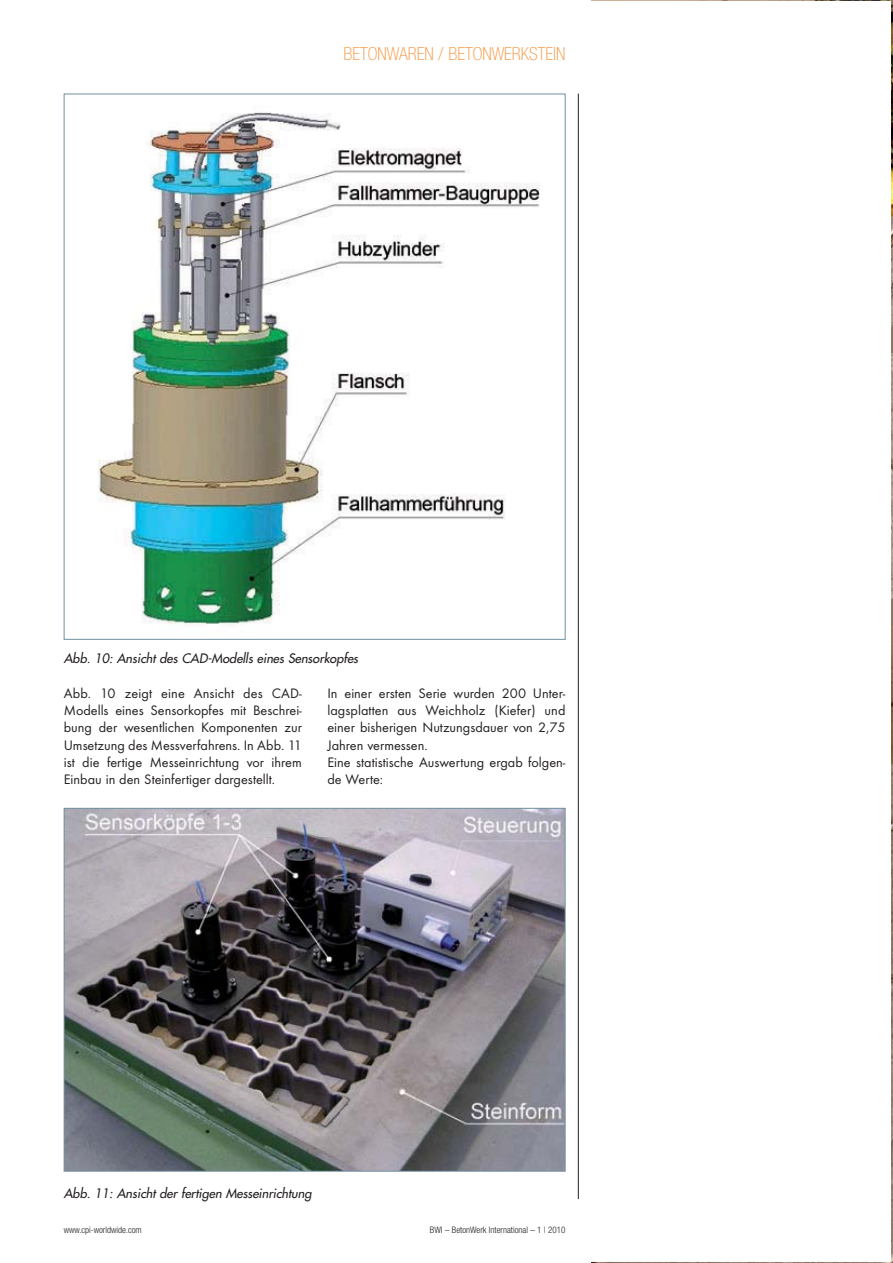
<style>
.page{position:relative;width:893px;height:1263px;background:#fff}
.page>*{position:absolute;margin:0;border:0;box-sizing:border-box;transform-origin:0 0}
.t1{font:100 condensed 18px "Helvetica Neue";color:#f79239}
.t2{font:14.25px/17.2px "Futura T";color:#231f20;text-align:justify}
.t3{font:italic 12.75px "Futura";letter-spacing:-.005em;color:#231f20}
.t4{font:300 condensed 9px "Helvetica Neue";color:#231f20}
</style>
<div class="page">
<img style="left:98px;top:112px;width:441px;height:513px">
<img style="left:66px;top:810px;width:497px;height:360px">
<hr style="left:578px;top:94px;width:1px;height:1105px;background:#231f20">
<p class="t1" style="left:344px;top:47px;width:223px">BETONWAREN / BETONWERKSTEIN</p>
<p class="t3" style="left:64px;top:652px;width:298px">Abb. 10: Ansicht des CAD-Modells eines Sensorkopfes</p>
<p class="t2" style="left:64px;top:686px;width:240px">Abb. 10 zeigt eine Ansicht des CAD-Modells eines Sensorkopfes mit Beschrei - bung der wesentlichen Komponenten zur Umsetzung des Messverfahrens. In Abb. 11 ist die fertige Messeinrichtung vor ihrem Einbau in den Steinfertiger dargestellt.</p>
<p class="t2" style="left:327px;top:686px;width:240px;text-align:left">In einer ersten Serie wurden 200 Unter - lagsplatten aus Weichholz (Kiefer) und einer bisherigen Nutzungsdauer von 2,75<br>Jahren vermessen.<br>Eine statistische Auswertung ergab folgen&shy;de Werte:</p>
<p class="t3" style="left:64px;top:1187px;width:251px">Abb. 11: Ansicht der fertigen Messeinrichtung</p>
<p class="t4" style="left:64px;top:1226px;width:79px">www.cpi-worldwide.com</p>
<p class="t4" style="left:430px;top:1226px;width:137px">BWI – BetonWerk International – 1 | 2010</p>
</div>
